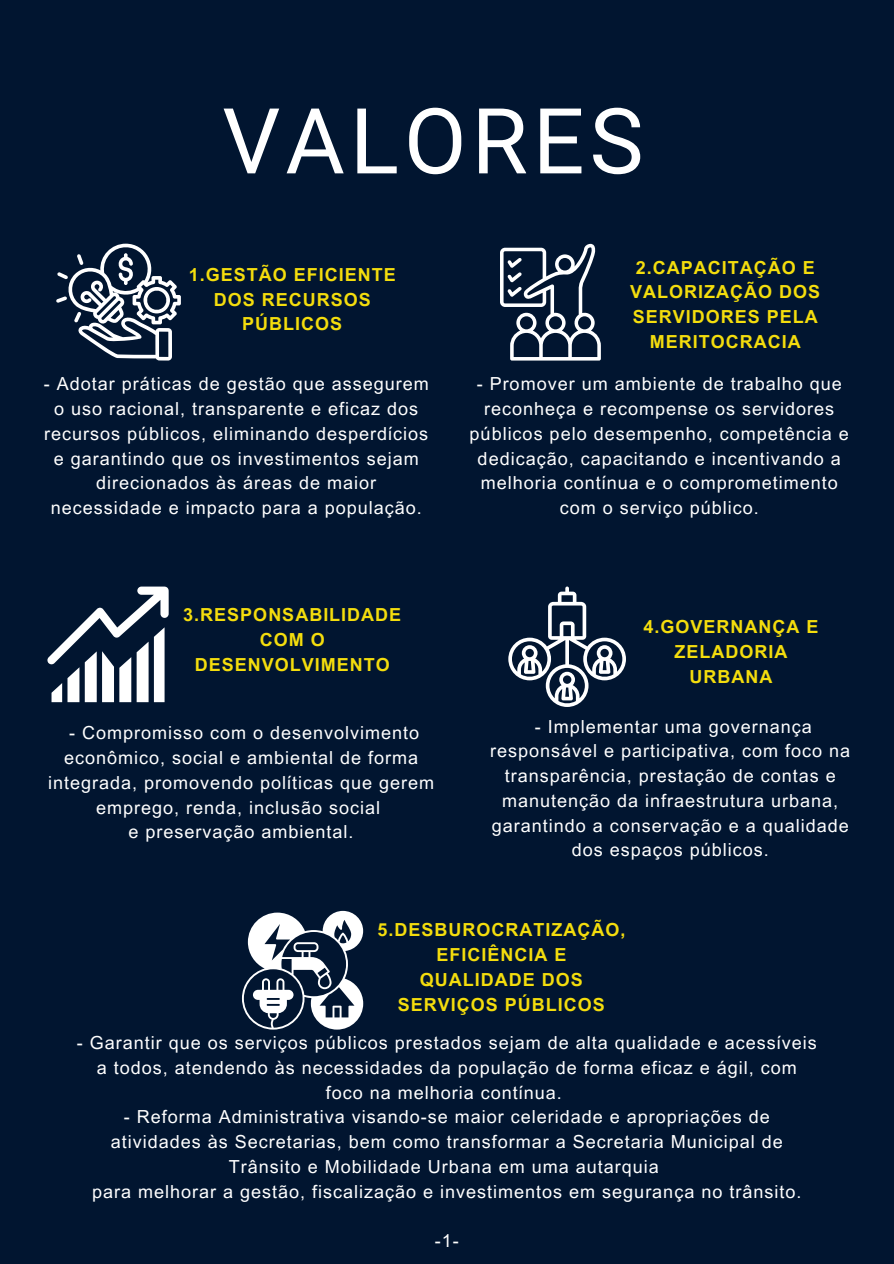
<style>
.page{position:relative;width:894px;height:1264px;background:#fff}
.page>*{position:absolute;margin:0;border:0;box-sizing:border-box;transform-origin:0 0}
.t1{font:91.05px "Roboto";letter-spacing:.055em;color:#fff}
.t2{font:18px/24.8px "Arial MT Pro";letter-spacing:.055em;color:#fff;text-align:center}
.t3{font:700 18px/24.8px "Arial MT Pro";letter-spacing:.055em;color:#f4dd0d;text-align:center}
</style>
<div class="page">
<div style="left:0;top:0;width:893px;height:1263px;background:#011530"></div>
<svg style="left:56px;top:244px;width:125px;height:116px"></svg>
<svg style="left:47px;top:586px;width:121px;height:116px"></svg>
<svg style="left:508px;top:586px;width:117px;height:121px"></svg>
<svg style="left:500px;top:244px;width:100px;height:116px"></svg>
<svg style="left:242px;top:910px;width:121px;height:119px"></svg>
<h1 class="t1" style="left:222px;top:89px;width:422px">VALORES</h1>
<p class="t3" style="left:189px;top:264px;width:208px">1.GESTÃO EFICIENTE<br>DOS RECURSOS<br>PÚBLICOS</p>
<p class="t2" style="left:44px;top:374px;width:386px">- Adotar práticas de gestão que assegurem o uso racional, transparente e eficaz dos recursos públicos, eliminando desperdícios e garantindo que os investimentos sejam direcionados às áreas de maior necessidade e impacto para a população.</p>
<p class="t3" style="left:183px;top:605px;width:219px">3.RESPONSABILIDADE<br>COM O<br>DESENVOLVIMENTO</p>
<p class="t2" style="left:48px;top:722px;width:387px">- Compromisso com o desenvolvimento econômico, social e ambiental de forma integrada, promovendo políticas que gerem emprego, renda, inclusão social<br>e preservação ambiental.</p>
<p class="t3" style="left:630px;top:257px;width:191px">2.CAPACITAÇÃO E<br>VALORIZAÇÃO DOS<br>SERVIDORES PELA<br>MERITOCRACIA</p>
<p class="t2" style="left:469px;top:374px;width:380px">- Promover um ambiente de trabalho que reconheça e recompense os servidores públicos pelo desempenho, competência e dedicação, capacitando e incentivando a melhoria contínua e o comprometimento com o serviço público.</p>
<p class="t3" style="left:643px;top:616px;width:176px">4.GOVERNANÇA E<br>ZELADORIA<br>URBANA</p>
<p class="t2" style="left:490px;top:716px;width:361px">- Implementar uma governança responsável e participativa, com foco na transparência, prestação de contas e manutenção da infraestrutura urbana, garantindo a conservação e a qualidade dos espaços públicos.</p>
<p class="t3" style="left:377px;top:920px;width:249px">5.DESBUROCRATIZAÇÃO,<br>EFICIÊNCIA E<br>QUALIDADE DOS<br>SERVIÇOS PÚBLICOS</p>
<p class="t2" style="left:77px;top:1032px;width:741px">- Garantir que os serviços públicos prestados sejam de alta qualidade e acessíveis a todos, atendendo às necessidades da população de forma eficaz e ágil, com foco na melhoria contínua.</p>
<p class="t2" style="left:92px;top:1106px;width:710px">- Reforma Administrativa visando-se maior celeridade e apropriações de atividades às Secretarias, bem como transformar a Secretaria Municipal de Trânsito e Mobilidade Urbana em uma autarquia<br>para melhorar a gestão, fiscalização e investimentos em segurança no trânsito.</p>
<p class="t2" style="left:434px;top:1230px;width:25px">-1-</p>
</div>
